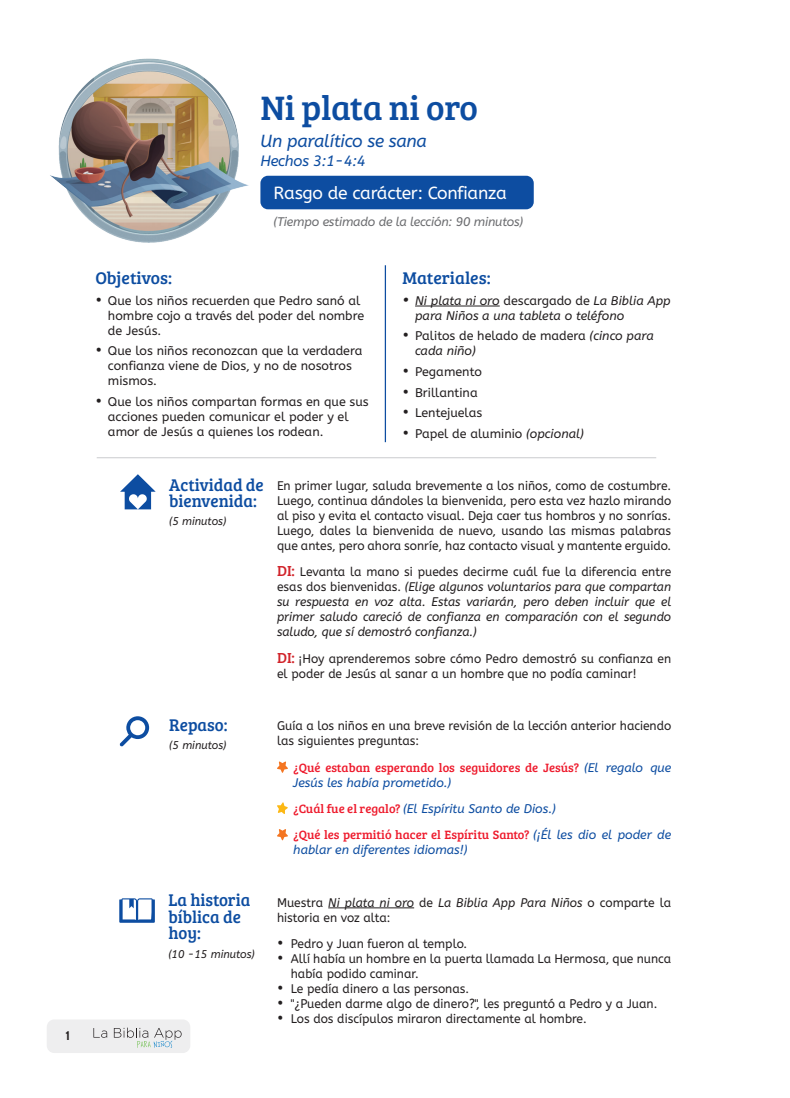
<style>
.page{position:relative;width:790px;height:1098px;background:#fff}
.page>*{position:absolute;margin:0;border:0;box-sizing:border-box;transform-origin:0 0}
.t1{font:35px "Bree Serif";letter-spacing:-.01em;color:#0d4da1}
.t2{font:17.5px/16.2px "Bree Serif";color:#0d4da1}
.t3{font:17.5px "A Bee Zee";letter-spacing:-.015em;color:#fff}
.t4{font:italic 17.5px "A Bee Zee";letter-spacing:-.015em;color:#0d4da1}
.t5{font:italic 15px "A Bee Zee";letter-spacing:-.015em;color:#0d4da1}
.t6{font:12.5px/15px "A Bee Zee";color:#231f20;scale:.96 1}
.t7{font:12.5px/15px "A Bee Zee";color:#231f20}
.t8{font:italic 12.5px/15px "A Bee Zee";color:#231f20;text-align:justify;scale:.96 1}
.t9{font:italic 12.5px/15px "A Bee Zee";color:#0d4da1}
.t10{font:12.5px/15px "Bree Serif";color:#ee1b2d}
.t11{font:italic 12.5px/15px "A Bee Zee";color:#231f20}
.t12{font:italic 12.5px "A Bee Zee";letter-spacing:-.015em;color:#6c6d70}
.t13{font:700 12.5px "Cabin";color:#231f20}
.t14{font:italic 11.25px "A Bee Zee";color:#231f20}
.s1{font-size:15px}
.s2{font-style:normal}
.s3{font-style:italic}
.s4{font-family:"Bree Serif";font-style:normal;font-size:15px;color:#d1232a}
.s5{font-family:"Bree Serif";font-size:15px;color:#d1232a}
.s6{font-family:"A Bee Zee";font-style:italic;color:#0d4da1}
.s7{font-family:"Bree Serif";font-style:normal;color:#ee1b2d}
</style>
<div class="page">
<div style="left:47px;top:1019px;width:143px;height:33px;background:#eeeeef;border-radius:8px"></div>
<svg style="left:93px;top:1028px;width:14px;height:9px"></svg>
<svg style="left:114px;top:1027px;width:67px;height:20px"></svg>
<hr style="left:415px;top:306px;width:84px;height:1px;background:#231f20">
<hr style="left:384px;top:265px;width:2px;height:177px;background:#0d4da1">
<hr style="left:328px;top:907px;width:86px;height:1px;background:#231f20">
<svg style="left:277px;top:761px;width:11px;height:11px"></svg>
<svg style="left:277px;top:802px;width:11px;height:12px"></svg>
<svg style="left:277px;top:829px;width:11px;height:11px"></svg>
<hr style="left:97px;top:457px;width:558px;height:1px;background:#d5d6d8">
<svg style="left:120px;top:474px;width:35px;height:35px"></svg>
<svg style="left:119px;top:716px;width:30px;height:30px"></svg>
<img style="left:50px;top:58px;width:199px;height:185px">
<div style="left:260px;top:176px;width:273px;height:33px;background:#0d4da1;border-radius:8px"></div>
<svg style="left:119px;top:898px;width:36px;height:24px"></svg>
<p class="t13" style="left:65px;top:1025px;width:6px">1</p>
<p class="t1" style="left:260px;top:82px;width:219px">Ni plata ni oro</p>
<p class="t4" style="left:260px;top:130px;width:168px">Un paralítico se sana</p>
<p class="t5" style="left:260px;top:152px;width:107px">Hechos 3:1-4:4</p>
<p class="t3" style="left:273px;top:183px;width:234px">Rasgo de carácter: Confianza</p>
<p class="t12" style="left:273px;top:215px;width:251px">(Tiempo estimado de la lección: 90 minutos)</p>
<p class="t2" style="left:95px;top:269px;width:78px">Objetivos:</p>
<p class="t7" style="left:108px;top:293px;width:257px;text-indent:-12px"><span class="s1">•</span> Que los niños recuerden que Pedro sanó al hombre cojo a través del poder del nombre de Jesús.</p>
<p class="t7" style="left:108px;top:344px;width:256px;text-indent:-12px"><span class="s1">•</span> Que los niños reconozcan que la verdadera confianza viene de Dios, y no de nosotros mismos.</p>
<p class="t7" style="left:108px;top:394px;width:262px;text-indent:-12px"><span class="s1">•</span> Que los niños compartan formas en que sus acciones pueden comunicar el poder y el amor de Jesús a quienes los rodean.</p>
<p class="t2" style="left:402px;top:269px;width:89px">Materiales:</p>
<p class="t11" style="left:415px;top:293px;width:257px;text-indent:-12px"><span class="s1">•</span> Ni plata ni oro <span class="s2">descargado de</span> La Biblia App para Niños a una tableta o teléfono</p>
<p class="t7" style="left:415px;top:329px;width:240px;text-indent:-12px"><span class="s1">•</span> Palitos de helado de madera <span class="s3">(cinco para cada niño)</span></p>
<p class="t7" style="left:402px;top:364px;width:81px"><span class="s1">•</span> Pegamento</p>
<p class="t7" style="left:402px;top:385px;width:77px"><span class="s1">•</span> Brillantina</p>
<p class="t7" style="left:402px;top:405px;width:81px"><span class="s1">•</span> Lentejuelas</p>
<p class="t7" style="left:402px;top:426px;width:183px"><span class="s1">•</span> Papel de aluminio <span class="s3">(opcional)</span></p>
<p class="t2" style="left:169px;top:476px;width:96px">Actividad de bienvenida:</p>
<p class="t14" style="left:169px;top:515px;width:59px">(5 minutos)</p>
<p class="t6" style="left:277px;top:478px;width:412px;text-align:justify">En primer lugar, saluda brevemente a los niños, como de costumbre.<br>Luego, continua dándoles la bienvenida, pero esta vez hazlo mirando al piso y evita el contacto visual. Deja caer tus hombros y no sonrías.<br>Luego, dales la bienvenida de nuevo, usando las mismas palabras que antes, pero ahora sonríe, haz contacto visual y mantente erguido.</p>
<p class="t8" style="left:277px;top:564px;width:412px"><span class="s4">DI:</span> <span class="s2">Levanta la mano si puedes decirme cuál fue la diferencia entre esas dos bienvenidas.</span> (Elige algunos voluntarios para que compartan su respuesta en voz alta. Estas variarán, pero deben incluir que el primer saludo careció de confianza en comparación con el segundo saludo, que sí demostró confianza.)</p>
<p class="t6" style="left:277px;top:651px;width:412px"><span class="s5">DI:</span> ¡Hoy aprenderemos sobre cómo Pedro demostró su confianza en el poder de Jesús al sanar a un hombre que no podía caminar!</p>
<p class="t2" style="left:169px;top:716px;width:60px">Repaso:</p>
<p class="t14" style="left:169px;top:738px;width:59px">(5 minutos)</p>
<p class="t2" style="left:168px;top:891px;width:83px">La historia bíblica de hoy:</p>
<p class="t14" style="left:168px;top:947px;width:88px">(10 -15 minutos)</p>
<p class="t6" style="left:277px;top:718px;width:412px">Guía a los niños en una breve revisión de la lección anterior haciendo las siguientes preguntas:</p>
<p class="t10" style="left:293px;top:759px;width:379px">¿Qué estaban esperando los seguidores de Jesús? <span class="s6">(El regalo que<br>Jesús les había prometido.)</span></p>
<p class="t9" style="left:293px;top:801px;width:264px"><span class="s7">¿Cuál fue el regalo?</span> (El Espíritu Santo de Dios.)</p>
<p class="t9" style="left:293px;top:827px;width:379px"><span class="s7">¿Qué les permitió hacer el Espíritu Santo?</span> (¡Él les dio el poder de hablar en diferentes idiomas!)</p>
<p class="t6" style="left:277px;top:894px;width:412px">Muestra <span class="s3">Ni plata ni oro</span> de <span class="s3">La Biblia App Para Niños</span> o comparte la historia en voz alta:</p>
<p class="t6" style="left:277px;top:936px;width:199px"><span class="s1">•</span> Pedro y Juan fueron al templo.</p>
<p class="t6" style="left:290px;top:951px;width:397px;text-indent:-14px"><span class="s1">•</span> Allí había un hombre en la puerta llamada La Hermosa, que nunca había podido caminar.</p>
<p class="t6" style="left:277px;top:981px;width:201px"><span class="s1">•</span> Le pedía dinero a las personas.</p>
<p class="t6" style="left:277px;top:996px;width:397px"><span class="s1">•</span> "¿Pueden darme algo de dinero?", les preguntó a Pedro y a Juan.</p>
<p class="t6" style="left:277px;top:1011px;width:324px"><span class="s1">•</span> Los dos discípulos miraron directamente al hombre.</p>
</div>
